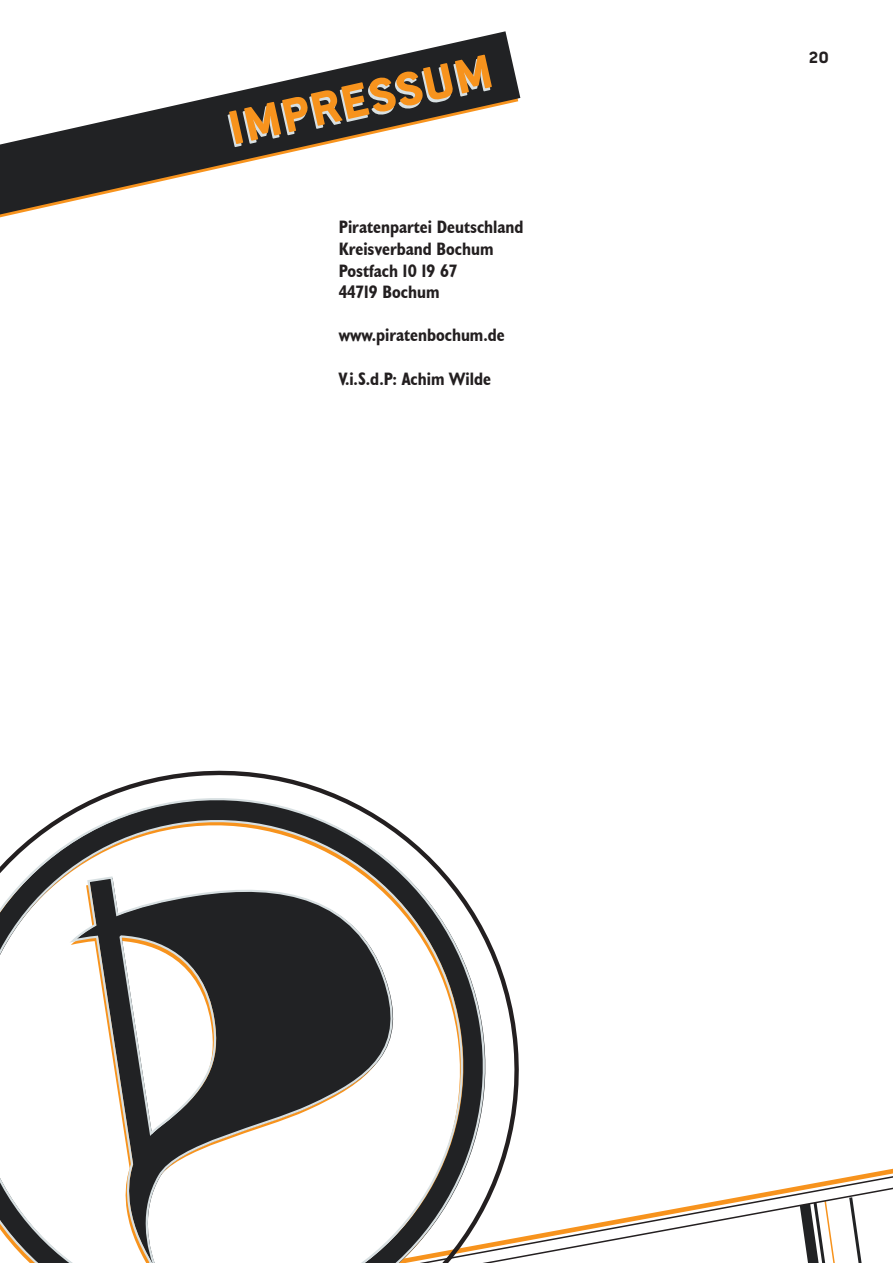
<style>
.page{position:relative;width:893px;height:1263px;background:#fff}
.page>*{position:absolute;margin:0;border:0;box-sizing:border-box;transform-origin:0 0}
.t1{font:700 52.5px "Politics Head";color:#f7931d}
.t2{font:700 condensed 18px/21.6px "Humanist 521 BT";color:#231f20}
.t3{font:700 18px "Politics Head";color:#231f20}
</style>
<div class="page">
<svg style="left:0;top:31px;width:520px;height:183px"></svg>
<svg style="left:528px;top:1169px;width:365px;height:94px"></svg>
<svg style="left:146px;top:770px;width:382px;height:491px"></svg>
<svg style="left:0;top:780px;width:506px;height:483px"></svg>
<h1 class="t1" style="left:223px;top:106px;width:272px;rotate:-13deg">Impressum</h1>
<p class="t2" style="left:339px;top:216px;width:186px">Piratenpartei Deutschland<br>Kreisverband Bochum<br>Postfach 10 19 67<br>44719 Bochum</p>
<p class="t2" style="left:339px;top:324px;width:167px">www.piratenbochum.de</p>
<p class="t2" style="left:339px;top:367px;width:154px">V.i.S.d.P: Achim Wilde</p>
<p class="t3" style="left:809px;top:49px;width:22px">20</p>
</div>
